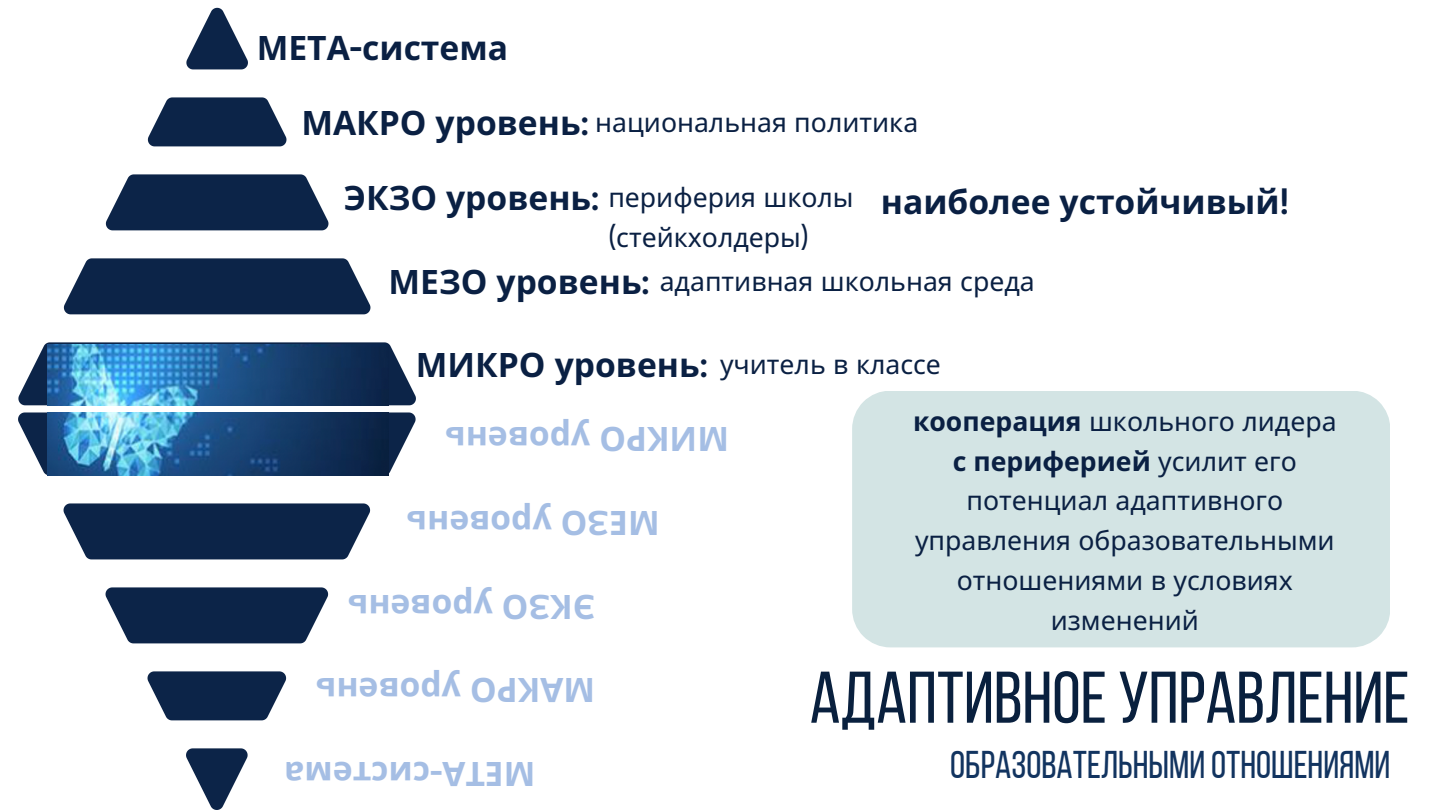
<style>
.page{position:relative;width:1440px;height:810px;background:#fff}
.page>*{position:absolute;margin:0;border:0;box-sizing:border-box;transform-origin:0 0}
.t1{font:73px "Bebas Neue";color:#09203e}
.t2{font:38.6px "Bebas Neue";color:#123460}
.t3{font:700 33.6px "Noto Sans";color:#0a2043}
.t4{font:700 33.6px "Noto Sans";color:#a5bee4}
.t5{font:26.6px/39.8px "Noto Sans";color:#0a2043}
.s1{font-family:"Open Sauce One"}
.s2{font-weight:700}
</style>
<div class="page">
<svg style="left:186px;top:8px;width:62px;height:61px"></svg>
<svg style="left:148px;top:97px;width:138px;height:49px;background:#2b405f"></svg>
<svg style="left:106px;top:174px;width:222px;height:56px;background:#233959"></svg>
<svg style="left:64px;top:258px;width:306px;height:56px;background:#1d3355"></svg>
<svg style="left:18px;top:342px;width:398px;height:63px"></svg>
<svg style="left:186px;top:748px;width:62px;height:62px"></svg>
<svg style="left:148px;top:671px;width:138px;height:49px;background:#2a3f5f"></svg>
<svg style="left:106px;top:587px;width:222px;height:56px;background:#233959"></svg>
<svg style="left:64px;top:503px;width:306px;height:56px;background:#1d3355"></svg>
<svg style="left:18px;top:412px;width:398px;height:63px"></svg>
<div style="left:852px;top:391px;width:538px;height:256px;background:#d3e4e4"></div>
<img style="left:48px;top:344px;width:341px;height:61px">
<img style="left:48px;top:413px;width:341px;height:63px">
<p class="t3" style="left:257px;top:24px;width:253px">МЕТА<span class="s1">-</span>система</p>
<p class="t3" style="left:301px;top:99px;width:289px">МАКРО уровень<span class="s1">:</span></p>
<p class="t5" style="left:595px;top:102px;width:325px">национальная политика</p>
<p class="t3" style="left:344px;top:174px;width:257px">ЭКЗО уровень<span class="s1">:</span></p>
<p class="t5" style="left:608px;top:177px;width:247px">периферия школы <span class="s1">(</span>стейкхолдеры<span class="s1">)</span></p>
<p class="t5" style="left:660px;top:260px;width:377px">адаптивная школьная среда</p>
<p class="t3" style="left:881px;top:178px;width:410px">наиболее устойчивый<span class="s1">!</span></p>
<p class="t3" style="left:389px;top:258px;width:263px">МЕЗО уровень<span class="s1">:</span></p>
<p class="t3" style="left:416px;top:342px;width:293px">МИКРО уровень<span class="s1">:</span></p>
<p class="t5" style="left:720px;top:344px;width:222px">учитель в классе</p>
<p class="t4" style="left:729px;top:463px;width:285px;rotate:-180deg">М И К Р О ру о в не ь</p>
<p class="t4" style="left:660px;top:547px;width:255px;rotate:-180deg">М ЗЕ О ру о в не ь</p>
<p class="t4" style="left:595px;top:631px;width:249px;rotate:-180deg">Э К З О ру о в не ь</p>
<p class="t4" style="left:595px;top:714px;width:281px;rotate:-180deg">М А К Р О ру о в не ь</p>
<p class="t4" style="left:536px;top:798px;width:253px;rotate:-180deg">М АТЕ ис <span class="s1">-</span> метс а</p>
<p class="t5" style="left:913px;top:401px;width:425px;text-align:center"><span class="s2">кооперация</span> школьного лидера <span class="s2">с периферией</span> усилит его потенциал адаптивного управления образовательными отношениями в условиях изменений</p>
<p class="t1" style="left:810px;top:668px;width:601px">Адаптивное управление</p>
<p class="t2" style="left:950px;top:749px;width:442px">образовательными отношениями</p>
</div>
